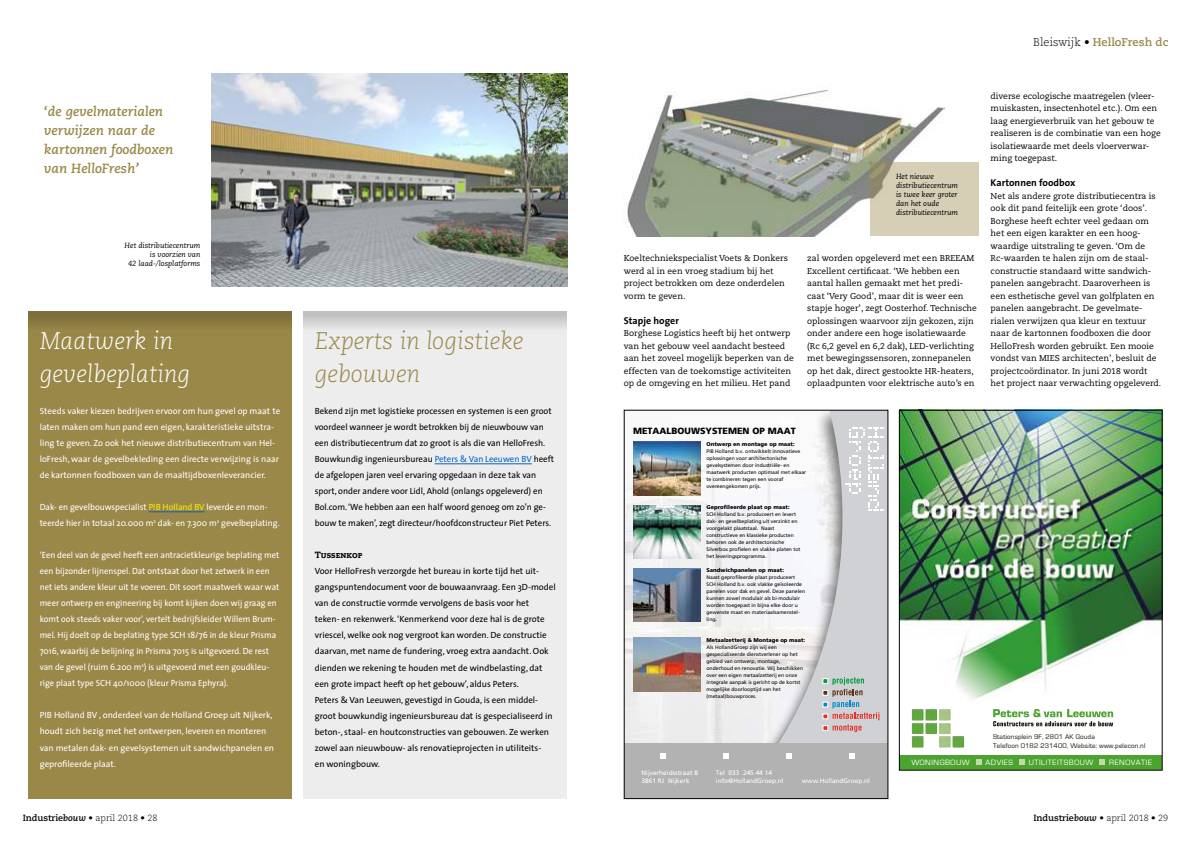
<style>
.page{position:relative;width:1191px;height:842px;background:#fff}
.page>*{position:absolute;margin:0;border:0;box-sizing:border-box;transform-origin:0 0}
.t1{font:italic 300 24px/33px "Caecilia";color:#9a8849}
.t2{font:italic 300 24px/33px "Caecilia";color:#fff}
.t3{font:italic 700 13.3px/18.8px "Caecilia";color:#9a8849}
.t4{font:700 11.3px "Caecilia";color:#9a8849}
.t5{font:700 10px "The Sans";color:#000}
.t6{font:9px/16px "The Sans";color:#000}
.t7{font:9px/16px "The Sans";color:#fff}
.t8{font:9px/16px "The Sans";color:#fff;scale:.96 1}
.t9{font:300 9px "Caecilia";color:#000}
.t10{font:900 9px "Frutiger LT";color:#000}
.t11{font:9px "Caecilia Heavy SC";color:#000}
.t12{font:8.5px/12.5px "Caecilia";color:#000}
.t13{font:7.9px "Eurostile";letter-spacing:.07em;color:#fff}
.t14{font:italic 7.5px/9px "Caecilia";color:#000}
.t15{font:7px/8.2px "Eurostile";letter-spacing:.02em;color:#131108}
.t16{font:6.5px/7.9px "Frutiger LT";color:#fff}
.t17{font:900 5.5px "Frutiger LT";color:#000}
.t18{font:5.1px/7px "Frutiger LT";color:#000}
.s1{color:#ffed00}
.s2{color:#0563c1}
.s3{font-weight:300;color:#000}
.s4{font-weight:700}
.s5{font-weight:700;font-style:italic}
</style>
<div class="page">
<img style="left:626px;top:441px;width:49px;height:302px">
<img style="left:675px;top:441px;width:32px;height:302px">
<svg style="left:707px;top:412px;width:179px;height:331px"></svg>
<div style="left:624px;top:743px;width:264px;height:56px;background:#b3b2b2"></div>
<svg style="left:661px;top:754px;width:5px;height:5px"></svg>
<svg style="left:723px;top:754px;width:5px;height:5px"></svg>
<svg style="left:786px;top:754px;width:5px;height:5px"></svg>
<svg style="left:849px;top:754px;width:5px;height:5px"></svg>
<svg style="left:822px;top:677px;width:57px;height:55px;background:#c1bbbb"></svg>
<svg style="left:844px;top:427px;width:39px;height:83px"></svg>
<img style="left:633px;top:505px;width:67px;height:53px">
<img style="left:633px;top:442px;width:67px;height:53px">
<img style="left:633px;top:568px;width:67px;height:53px">
<img style="left:633px;top:638px;width:67px;height:53px">
<div style="left:899px;top:755px;width:263px;height:15px;background:#4da32f"></div>
<img style="left:901px;top:412px;width:259px;height:299px">
<svg style="left:993px;top:709px;width:120px;height:17px"></svg>
<svg style="left:912px;top:709px;width:52px;height:38px"></svg>
<svg style="left:976px;top:760px;width:5px;height:5px"></svg>
<svg style="left:1019px;top:760px;width:5px;height:5px"></svg>
<svg style="left:1099px;top:760px;width:5px;height:5px"></svg>
<div style="left:899px;top:410px;width:263px;height:361px;border:1px solid #000"></div>
<div style="left:303px;top:311px;width:264px;height:488px;background:#ededed"></div>
<svg style="left:303px;top:311px;width:264px;height:17px"></svg>
<hr style="left:435px;top:464px;width:97px;height:1px;background:#0563c1">
<div style="left:28px;top:311px;width:264px;height:488px;background:#9a8849"></div>
<svg style="left:28px;top:311px;width:264px;height:15px;fill:#83733d"></svg>
<hr style="left:149px;top:512px;width:56px;height:1px;background:#0563c1">
<img style="left:624px;top:90px;width:320px;height:146px">
<img style="left:212px;top:74px;width:355px;height:212px">
<div style="left:870px;top:162px;width:109px;height:74px;background:#d6cfb6"></div>
<h2 class="t3" style="left:44px;top:102px;width:131px">‘de gevelmaterialen verwijzen naar de kartonnen foodboxen van HelloFresh’</h2>
<p class="t14" style="left:125px;top:242px;width:77px;text-align:right">Het distributiecentrum is voorzien van<br>42 laad-/losplatforms</p>
<h1 class="t2" style="left:40px;top:325px;width:152px">Maatwerk in gevelbeplating</h1>
<p class="t7" style="left:40px;top:403px;width:242px">Steeds vaker kiezen bedrijven ervoor om hun gevel op maat te laten maken om hun pand een eigen, karakteristieke uitstra&shy;ling te geven. Zo ook het nieuwe distributiecentrum van Hel&shy;loFresh, waar de gevelbekleding een directe verwijzing is naar de kartonnen foodboxen van de maaltijdboxenleverancier.</p>
<p class="t7" style="left:40px;top:499px;width:241px">Dak- en gevelbouwspecialist <span class="s1">PIB Holland BV</span> leverde en mon&shy;teerde hier in totaal 20.000 m<sup>2</sup> dak- en 7.300 m<sup>2</sup> gevelbeplating.</p>
<p class="t8" style="left:40px;top:547px;width:251px">‘Een deel van de gevel heeft een antracietkleurige beplating met een bijzonder lijnenspel. Dat ontstaat door het zetwerk in een net iets andere kleur uit te voeren. Dit soort maatwerk waar wat meer ontwerp en engineering bij komt kijken doen wij graag en komt ook steeds vaker voor’, vertelt bedrijfsleider Willem Brum&shy;mel. Hij doelt op de beplating type SCH 18/76 in de kleur Prisma 7016, waarbij de belijning in Prisma 7015 is uitgevoerd. De rest van de gevel (ruim 6.200 m<sup>2</sup>) is uitgevoerd met een goudkleu&shy;rige plaat type SCH 40/1000 (kleur Prisma Ephyra).</p>
<p class="t7" style="left:40px;top:707px;width:236px">PIB Holland BV , onderdeel van de Holland Groep uit Nijkerk, houdt zich bezig met het ontwerpen, leveren en monteren van metalen dak- en gevelsystemen uit sandwichpanelen en geprofileerde plaat.</p>
<h1 class="t1" style="left:315px;top:325px;width:210px">Experts in logistieke gebouwen</h1>
<p class="t6" style="left:315px;top:403px;width:241px">Bekend zijn met logistieke processen en systemen is een groot voordeel wanneer je wordt betrokken bij de nieuwbouw van een distributiecentrum dat zo groot is als die van HelloFresh.<br>Bouwkundig ingenieursbureau <span class="s2">Peters &amp; Van Leeuwen BV</span> heeft de afgelopen jaren veel ervaring opgedaan in deze tak van sport, onder andere voor Lidl, Ahold (onlangs opgeleverd) en Bol.com. ‘We hebben aan een half woord genoeg om zo’n ge&shy;bouw te maken’, zegt directeur/hoofdconstructeur Piet Peters.</p>
<p class="t11" style="left:315px;top:550px;width:49px">Tussenkop</p>
<p class="t6" style="left:315px;top:563px;width:242px">Voor HelloFresh verzorgde het bureau in korte tijd het uit&shy;gangspuntendocument voor de bouwaanvraag. Een 3D-model van de constructie vormde vervolgens de basis voor het teken- en rekenwerk. ‘Kenmerkend voor deze hal is de grote vriescel, welke ook nog vergroot kan worden. De constructie daarvan, met name de fundering, vroeg extra aandacht. Ook dienden we rekening te houden met de windbelasting, dat een grote impact heeft op het gebouw’, aldus Peters.<br>Peters &amp; Van Leeuwen, gevestigd in Gouda, is een middel&shy;groot bouwkundig ingenieursbureau dat is gespecialiseerd in beton-, staal- en houtconstructies van gebouwen. Ze werken zowel aan nieuwbouw- als renovatieprojecten in utiliteits-<br>en woningbouw.</p>
<h3 class="t4" style="left:1033px;top:35px;width:137px"><span class="s3">Bleiswijk •</span> HelloFresh dc</h3>
<p class="t12" style="left:624px;top:252px;width:166px">Koeltechniekspecialist Voets &amp; Donkers werd al in een vroeg stadium bij het project betrokken om deze onderdelen vorm te geven.</p>
<p class="t5" style="left:624px;top:312px;width:57px">Stapje hoger</p>
<p class="t12" style="left:624px;top:327px;width:171px">Borghese Logistics heeft bij het ontwerp van het gebouw veel aandacht besteed aan het zoveel mogelijk beperken van de effecten van de toekomstige activiteiten op de omgeving en het milieu. Het pand</p>
<p class="t14" style="left:896px;top:172px;width:63px">Het nieuwe distributiecentrum is twee keer groter dan het oude distributiecentrum</p>
<p class="t12" style="left:807px;top:252px;width:171px">zal worden opgeleverd met een BREEAM Excellent certificaat. ‘We hebben een aantal hallen gemaakt met het predi&shy;caat ‘Very Good’, maar dit is weer een stapje hoger’, zegt Oosterhof. Technische oplossingen waarvoor zijn gekozen, zijn onder andere een hoge isolatiewaarde (Rc 6,2 gevel en 6,2 dak), LED-verlichting met bewegingssensoren, zonnepanelen op het dak, direct gestookte HR-heaters, oplaadpunten voor elektrische auto’s en</p>
<p class="t12" style="left:990px;top:89px;width:172px">diverse ecologische maatregelen (vleer&shy;muiskasten, insectenhotel etc.). Om een laag energieverbruik van het gebouw te realiseren is de combinatie van een hoge isolatiewaarde met deels vloerverwar&shy;ming toegepast.</p>
<p class="t5" style="left:990px;top:174px;width:86px">Kartonnen foodbox</p>
<p class="t12" style="left:990px;top:189px;width:172px">Net als andere grote distributiecentra is ook dit pand feitelijk een grote ‘doos’.<br>Borghese heeft echter veel gedaan om het een eigen karakter en een hoog&shy;waardige uitstraling te geven. ‘Om de Rc-waarden te halen zijn om de staal&shy;constructie standaard witte sandwich&shy;panelen aangebracht. Daaroverheen is een esthetische gevel van golfplaten en panelen aangebracht. De gevelmate&shy;rialen verwijzen qua kleur en textuur naar de kartonnen foodboxen die door HelloFresh worden gebruikt. Een mooie vondst van MIES architecten’, besluit de projectcoördinator. In juni 2018 wordt het project naar verwachting opgeleverd.</p>
<p class="t10" style="left:633px;top:425px;width:164px">METAALBOUWSYSTEMEN OP MAAT</p>
<p class="t17" style="left:706px;top:441px;width:90px">Ontwerp en montage op maat:</p>
<p class="t18" style="left:706px;top:448px;width:101px">PIB Holland b.v. ontwikkelt innovatieve oplossingen voor architectonische gevelsystemen door industriële- en maatwerk producten optimaal met elkaar te combineren tegen een vooraf overeengekomen prijs.</p>
<p class="t17" style="left:706px;top:504px;width:85px">Geprofileerde plaat op maat:</p>
<p class="t18" style="left:706px;top:511px;width:96px">SCH Holland b.v. produceert en levert dak- en gevelbeplating uit verzinkt en voorgelakt plaatstaal. Naast constructieve en klassieke producten behoren ook de architectonische Silverbox profielen en vlakke platen tot het leveringsprogramma.</p>
<p class="t17" style="left:706px;top:567px;width:79px">Sandwichpanelen op maat:</p>
<p class="t18" style="left:706px;top:574px;width:100px">Naast geprofileerde plaat produceert SCH Holland b.v. ook vlakke geïsoleerde panelen voor dak en gevel. Deze panelen kunnen zowel modulair als bi-modulair worden toegepast in bijna elke door u gewenste maat en materiaalsamenstel&shy;ling.</p>
<p class="t17" style="left:706px;top:637px;width:100px">Metaalzetterij &amp; Montage op maat:</p>
<p class="t18" style="left:706px;top:644px;width:98px">Als HollandGroep zijn wij een gespecialiseerde dienstverlener op het gebied van ontwerp, montage, onderhoud en renovatie. Wij beschikken over een eigen metaalzetterij en onze integrale aanpak is gericht op de kortst mogelijke doorlooptijd van het (metaal)bouwproces.</p>
<p class="t15" style="left:993px;top:733px;width:154px">Stationsplein 9F, 2801 AK Gouda<br>Telefoon 0182 231400, Website: www.pelecon.nl</p>
<p class="t16" style="left:641px;top:769px;width:58px">Nijverheidsstraat 8<br>3861 RJ Nijkerk</p>
<p class="t16" style="left:716px;top:769px;width:69px">Tel 033 245 44 14 info@HollandGroep.nl</p>
<p class="t16" style="left:801px;top:777px;width:70px">www.HollandGroep.nl</p>
<p class="t13" style="left:911px;top:758px;width:60px">WONINGBOUW</p>
<p class="t13" style="left:985px;top:758px;width:29px">ADVIES</p>
<p class="t13" style="left:1028px;top:758px;width:66px">UTILITEITSBOUW</p>
<p class="t13" style="left:1109px;top:758px;width:44px">RENOVATIE</p>
<p class="t9" style="left:23px;top:812px;width:136px"><span class="s4">Industrie</span><span class="s5">bouw</span> • april 2018 • 28</p>
<p class="t9" style="left:1033px;top:812px;width:136px"><span class="s4">Industrie</span><span class="s5">bouw</span> • april 2018 • 29</p>
</div>
